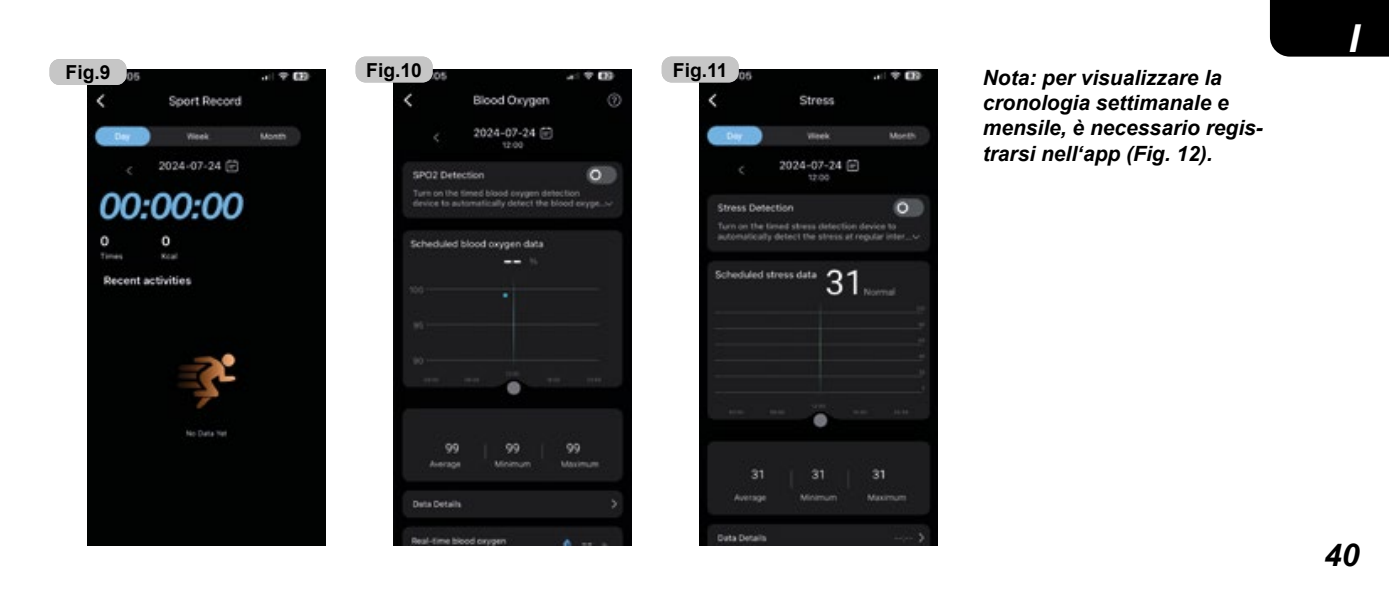
<style>
.page{position:relative;width:1389px;height:596px;background:#fff}
.page>*{position:absolute;margin:0;border:0;box-sizing:border-box;transform-origin:0 0}
.t1{font:italic 700 38.5px "Arial";color:#fff}
.t2{font:italic 700 31.5px "Arial";color:#000}
.t3{font:italic 700 21px/25.2px "Arial";color:#000}
.t4{font:700 19.25px "Arial";color:#000}
</style>
<div class="page">
<div style="left:1270px;top:0;width:119px;height:57px;background:#000"></div>
<img style="left:393px;top:69px;width:238px;height:476px">
<img style="left:699px;top:69px;width:238px;height:476px">
<img style="left:87px;top:69px;width:238px;height:476px">
<div style="left:50px;top:59px;width:76px;height:26px;background:#c6c6c6;border-radius:10px"></div>
<div style="left:356px;top:57px;width:77px;height:25px;background:#c6c6c6;border-radius:10px"></div>
<div style="left:662px;top:57px;width:77px;height:25px;background:#c6c6c6;border-radius:10px"></div>
<p class="t4" style="left:66px;top:59px;width:46px">Fig 9</p>
<p class="t4" style="left:362px;top:56px;width:66px">Abb.14</p>
<p class="t4" style="left:366px;top:56px;width:57px">Fig.10</p>
<p class="t4" style="left:668px;top:56px;width:66px">Abb.14</p>
<p class="t4" style="left:673px;top:56px;width:56px">Fig.11</p>
<p class="t4" style="left:56px;top:59px;width:66px">Abb.14</p>
<p class="t3" style="left:983px;top:65px;width:282px">Nota: per visualizzare la cronologia settimanale e mensile, è necessario regis&shy;trarsi nell‘app (Fig. 12).</p>
<h1 class="t1" style="left:1349px;top:13px;width:12px">I</h1>
<h2 class="t2" style="left:1324px;top:533px;width:37px">40</h2>
</div>
